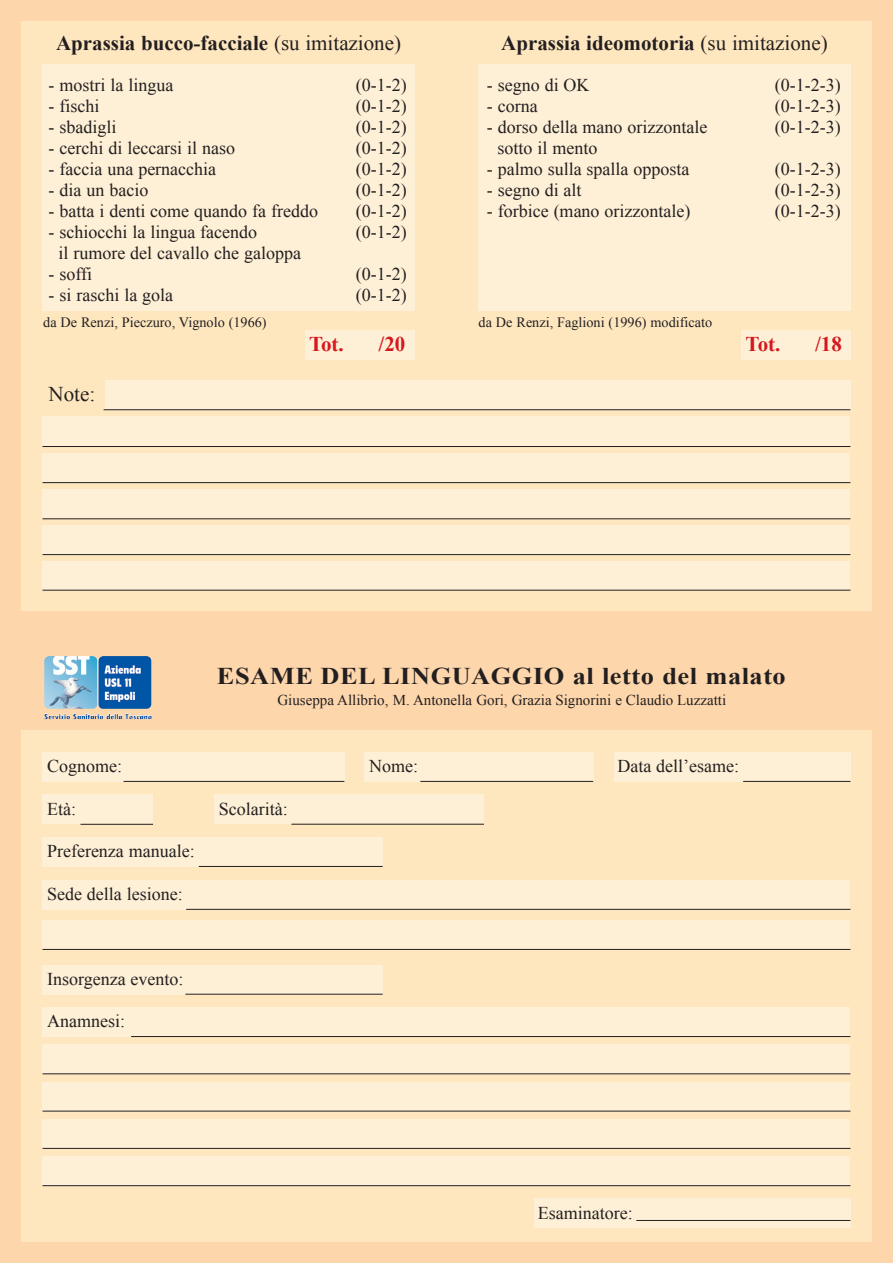
<style>
.page{position:relative;width:893px;height:1263px;background:#fff}
.page>*{position:absolute;margin:0;border:0;box-sizing:border-box;transform-origin:0 0}
.t1{font:700 24px "Times New Roman";letter-spacing:.02em;color:#231f20;scale:1.1 1}
.t2{font:700 21px "Times New Roman";color:#231f20}
.t3{font:700 21px "Times New Roman";color:#d7171f}
.t4{font:21px "Times New Roman";color:#231f20}
.t5{font:18px/21px "Times New Roman";color:#231f20}
.t6{font:15px "Times New Roman";color:#231f20}
.t7{font:14.25px "Times New Roman";color:#231f20}
.s1{font-weight:400}
</style>
<div class="page">
<div style="left:0;top:0;width:893px;height:631px;background:#fdd6ab"></div>
<div style="left:21px;top:21px;width:851px;height:589px;background:#fee7bf"></div>
<div style="left:0;top:631px;width:893px;height:632px;background:#fdd6ab"></div>
<div style="left:21px;top:730px;width:851px;height:512px;background:#fee7bf"></div>
<div style="left:43px;top:752px;width:302px;height:30px;background:#fef0d6"></div>
<div style="left:43px;top:794px;width:110px;height:30px;background:#fef0d6"></div>
<div style="left:214px;top:794px;width:270px;height:30px;background:#fef0d6"></div>
<div style="left:43px;top:837px;width:340px;height:30px;background:#fef0d6"></div>
<div style="left:43px;top:965px;width:340px;height:29px;background:#fef0d6"></div>
<div style="left:43px;top:1082px;width:807px;height:29px;background:#fef0d6"></div>
<div style="left:43px;top:1119px;width:807px;height:30px;background:#fef0d6"></div>
<div style="left:43px;top:1156px;width:807px;height:30px;background:#fef0d6"></div>
<div style="left:534px;top:1198px;width:316px;height:30px;background:#fef0d6"></div>
<div style="left:43px;top:880px;width:807px;height:29px;background:#fef0d6"></div>
<div style="left:43px;top:920px;width:807px;height:30px;background:#fef0d6"></div>
<div style="left:43px;top:1007px;width:807px;height:30px;background:#fef0d6"></div>
<div style="left:43px;top:1044px;width:807px;height:30px;background:#fef0d6"></div>
<div style="left:365px;top:752px;width:229px;height:30px;background:#fef0d6"></div>
<div style="left:614px;top:752px;width:236px;height:30px;background:#fef0d6"></div>
<div style="left:43px;top:65px;width:372px;height:246px;background:#fef0d6"></div>
<div style="left:478px;top:65px;width:372px;height:246px;background:#fef0d6"></div>
<div style="left:741px;top:330px;width:110px;height:30px;background:#fef0d6"></div>
<div style="left:305px;top:330px;width:109px;height:30px;background:#fef0d6"></div>
<div style="left:105px;top:380px;width:745px;height:30px;background:#fef0d6"></div>
<div style="left:43px;top:416px;width:807px;height:30px;background:#fef0d6"></div>
<div style="left:43px;top:453px;width:807px;height:29px;background:#fef0d6"></div>
<div style="left:43px;top:489px;width:807px;height:30px;background:#fef0d6"></div>
<div style="left:43px;top:525px;width:807px;height:30px;background:#fef0d6"></div>
<div style="left:43px;top:561px;width:807px;height:30px;background:#fef0d6"></div>
<hr style="left:104px;top:409px;width:746px;height:1px;background:#231f20">
<hr style="left:43px;top:446px;width:807px;height:1px;background:#231f20">
<hr style="left:43px;top:482px;width:807px;height:1px;background:#231f20">
<hr style="left:43px;top:518px;width:807px;height:1px;background:#231f20">
<hr style="left:43px;top:554px;width:807px;height:1px;background:#231f20">
<hr style="left:43px;top:590px;width:807px;height:1px;background:#231f20">
<hr style="left:124px;top:781px;width:220px;height:1px;background:#231f20">
<hr style="left:420px;top:781px;width:173px;height:1px;background:#231f20">
<hr style="left:743px;top:781px;width:107px;height:1px;background:#231f20">
<hr style="left:80px;top:824px;width:73px;height:1px;background:#231f20">
<hr style="left:291px;top:824px;width:193px;height:1px;background:#231f20">
<hr style="left:199px;top:866px;width:184px;height:1px;background:#231f20">
<hr style="left:186px;top:909px;width:664px;height:1px;background:#231f20">
<hr style="left:43px;top:949px;width:807px;height:1px;background:#231f20">
<hr style="left:185px;top:994px;width:198px;height:1px;background:#231f20">
<hr style="left:636px;top:1220px;width:214px;height:1px;background:#231f20">
<hr style="left:131px;top:1036px;width:719px;height:1px;background:#231f20">
<hr style="left:43px;top:1073px;width:807px;height:1px;background:#231f20">
<hr style="left:43px;top:1111px;width:807px;height:1px;background:#231f20">
<hr style="left:43px;top:1148px;width:807px;height:1px;background:#231f20">
<hr style="left:43px;top:1185px;width:807px;height:1px;background:#231f20">
<img style="left:44px;top:656px;width:107px;height:53px">
<p class="t2" style="left:56px;top:31px;width:347px">Aprassia bucco-facciale <span class="s1">(su imitazione)</span></p>
<p class="t2" style="left:501px;top:31px;width:328px">Aprassia ideomotoria <span class="s1">(su imitazione)</span></p>
<p class="t5" style="left:49px;top:74px;width:126px">- mostri la lingua</p>
<p class="t5" style="left:49px;top:95px;width:52px">- fischi</p>
<p class="t5" style="left:49px;top:116px;width:69px">- sbadigli</p>
<p class="t5" style="left:49px;top:137px;width:188px">- cerchi di leccarsi il naso</p>
<p class="t5" style="left:49px;top:158px;width:169px">- faccia una pernacchia</p>
<p class="t5" style="left:49px;top:179px;width:101px">- dia un bacio</p>
<p class="t5" style="left:49px;top:200px;width:271px">- batta i denti come quando fa freddo</p>
<p class="t5" style="left:58px;top:221px;width:244px;text-indent:-10px">- schiocchi la lingua facendo<br>il rumore del cavallo che galoppa</p>
<p class="t5" style="left:49px;top:263px;width:45px">- soffi</p>
<p class="t5" style="left:49px;top:284px;width:126px">- si raschi la gola</p>
<p class="t5" style="left:356px;top:74px;width:52px;text-align:justify">(0-1-2) (0-1-2) (0-1-2) (0-1-2) (0-1-2) (0-1-2) (0-1-2) (0-1-2)</p>
<p class="t5" style="left:356px;top:263px;width:52px">(0-1-2) (0-1-2)</p>
<p class="t5" style="left:487px;top:74px;width:104px">- segno di OK</p>
<p class="t5" style="left:487px;top:95px;width:52px">- corna</p>
<p class="t5" style="left:498px;top:116px;width:211px;text-indent:-11px">- dorso della mano orizzontale sotto il mento</p>
<p class="t5" style="left:487px;top:158px;width:204px">- palmo sulla spalla opposta</p>
<p class="t5" style="left:487px;top:179px;width:96px">- segno di alt</p>
<p class="t5" style="left:487px;top:200px;width:205px">- forbice (mano orizzontale)</p>
<p class="t7" style="left:43px;top:314px;width:225px">da De Renzi, Pieczuro, Vignolo (1966)</p>
<p class="t7" style="left:479px;top:314px;width:235px">da De Renzi, Faglioni (1996) modificato</p>
<p class="t5" style="left:775px;top:74px;width:67px;text-align:justify">(0-1-2-3) (0-1-2-3) (0-1-2-3)</p>
<p class="t5" style="left:775px;top:158px;width:67px;text-align:justify">(0-1-2-3) (0-1-2-3) (0-1-2-3)</p>
<p class="t4" style="left:49px;top:383px;width:48px">Note:</p>
<p class="t3" style="left:309px;top:332px;width:36px">Tot.</p>
<p class="t3" style="left:379px;top:332px;width:28px">/20</p>
<p class="t3" style="left:746px;top:332px;width:36px">Tot.</p>
<p class="t3" style="left:815px;top:332px;width:28px">/18</p>
<h1 class="t1" style="left:217px;top:662px;width:519px">ESAME DEL LINGUAGGIO al letto del malato</h1>
<p class="t6" style="left:277px;top:691px;width:450px">Giuseppa Allibrìo, M. Antonella Gori, Grazia Signorini e Claudio Luzzatti</p>
<p class="t5" style="left:47px;top:755px;width:77px">Cognome:</p>
<p class="t5" style="left:369px;top:755px;width:50px">Nome:</p>
<p class="t5" style="left:617px;top:755px;width:123px">Data dell’esame:</p>
<p class="t5" style="left:47px;top:798px;width:30px">Età:</p>
<p class="t5" style="left:219px;top:798px;width:70px">Scolarità:</p>
<p class="t5" style="left:47px;top:840px;width:149px">Preferenza manuale:</p>
<p class="t5" style="left:47px;top:883px;width:137px">Sede della lesione:</p>
<p class="t5" style="left:47px;top:968px;width:138px">Insorgenza evento:</p>
<p class="t5" style="left:47px;top:1010px;width:79px">Anamnesi:</p>
<p class="t5" style="left:538px;top:1202px;width:96px">Esaminatore:</p>
</div>
